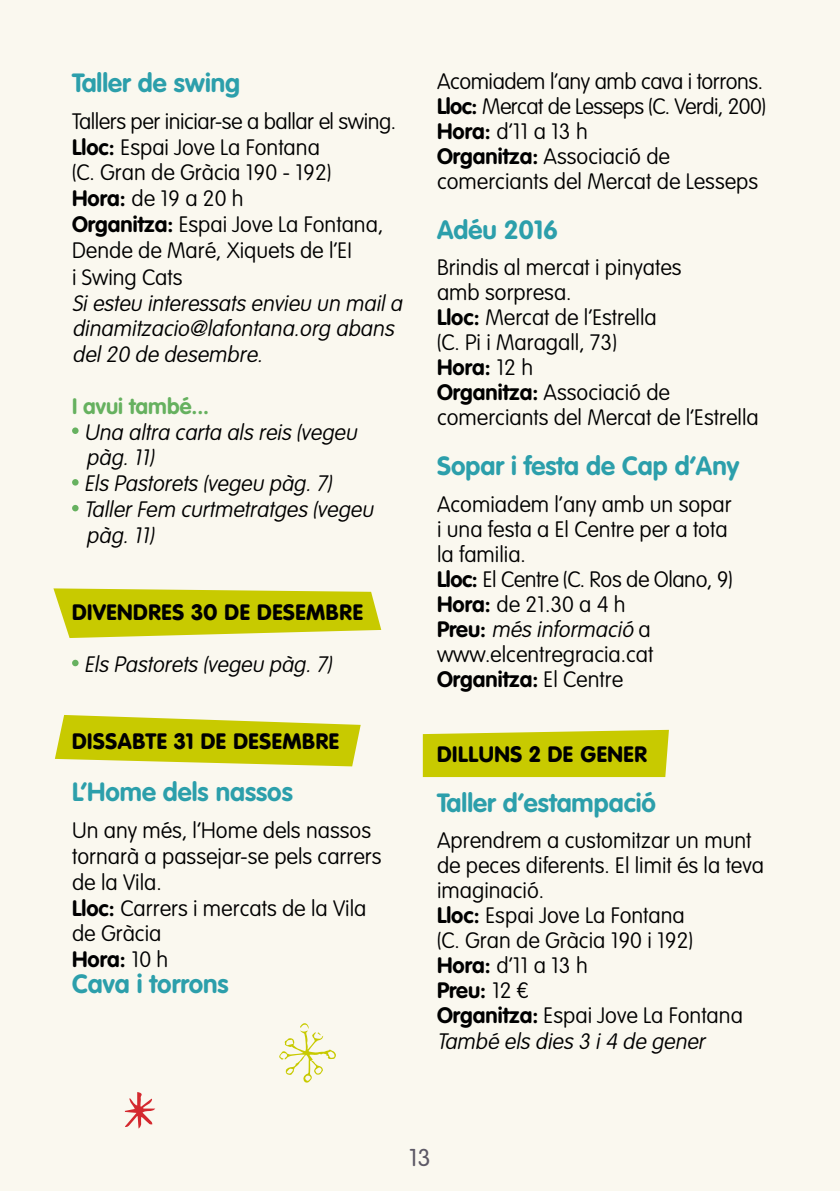
<style>
.page{position:relative;width:840px;height:1191px;background:#fff}
.page>*{position:absolute;margin:0;border:0;box-sizing:border-box;transform-origin:0 0}
.t1{font:700 26px "VAG Rounded LT";color:#2c9fab}
.t2{font:300 24px "VAG Rounded LT";color:#5d5966}
.t3{font:100 22px/25px "VAG Rounded LT";color:#000}
.t4{font:italic 100 22px/25.8px "VAG Rounded LT";color:#000}
.t5{font:100 22px/25px "VAG Rounded LT";letter-spacing:-.02em;color:#000}
.t6{font:900 22px "VAG Rounded LT";letter-spacing:.025em;color:#000}
.t7{font:700 22px "VAG Rounded LT";color:#66b15f}
.s1{font-weight:700}
.s2{font-style:italic}
</style>
<div class="page">
<div style="left:0;top:0;width:839px;height:1191px;background:#faf8ef"></div>
<div style="left:422px;top:730px;width:246px;height:47px;background:#c8ca00"></div>
<svg style="left:55px;top:715px;width:305px;height:51px"></svg>
<svg style="left:53px;top:588px;width:328px;height:50px;background:#cfd125"></svg>
<svg style="left:125px;top:1092px;width:30px;height:36px"></svg>
<svg style="left:279px;top:1023px;width:57px;height:59px"></svg>
<div style="left:72px;top:427px;width:7px;height:7px;background:#66b15f;border-radius:50%"></div>
<div style="left:72px;top:479px;width:7px;height:6px;background:#66b15f;border-radius:50%"></div>
<div style="left:72px;top:505px;width:7px;height:6px;background:#66b15f;border-radius:50%"></div>
<div style="left:72px;top:660px;width:7px;height:6px;background:#66b15f;border-radius:50%"></div>
<p class="t1" style="left:72px;top:67px;width:169px">Taller de swing</p>
<p class="t3" style="left:72px;top:109px;width:325px;line-height:26px">Tallers per iniciar-se a ballar el swing.<br><span class="s1">Lloc:</span> Espai Jove La Fontana<br>(C. Gran de Gràcia 190 - 192)<br><span class="s1">Hora:</span> de 19 a 20 h<br><span class="s1">Organitza:</span> Espai Jove La Fontana,<br>Dende de Maré, Xiquets de l’EI<br>i Swing Cats</p>
<p class="t4" style="left:72px;top:291px;width:336px">Siesteu interessats envieu un maila dinamitzacio@lafontana.org abans del20 de desembre.</p>
<p class="t7" style="left:72px;top:393px;width:138px">I avui també...</p>
<p class="t4" style="left:84px;top:420px;width:295px">Una altra carta als reis (vegeu pàg.11)<br>Els Pastorets (vegeu pàg.7)<br>TallerFem curtmetratges (vegeu pàg.11)</p>
<p class="t6" style="left:72px;top:599px;width:292px">DIVENDRES 30 DE DESEMBRE</p>
<p class="t4" style="left:84px;top:652px;width:253px">Els Pastorets (vegeu pàg.7)</p>
<p class="t6" style="left:72px;top:728px;width:268px">DISSABTE 31 DE DESEMBRE</p>
<p class="t1" style="left:72px;top:776px;width:222px">L’Home dels nassos</p>
<p class="t3" style="left:72px;top:818px;width:311px;line-height:25.8px">Un any més, l’Home dels nassos tornarà a passejar-se pels carrers de la Vila.<br><span class="s1">Lloc:</span> Carrers i mercats de la Vila de Gràcia<br><span class="s1">Hora:</span> 10 h</p>
<p class="t1" style="left:72px;top:968px;width:158px">Cava i torrons</p>
<p class="t5" style="left:437px;top:69px;width:330px">Acomiadem l’any amb cava i torrons.<br><span class="s1">Lloc:</span> Mercat de Lesseps (C. Verdi, 200)<br><span class="s1">Hora:</span> d’11 a 13 h<br><span class="s1">Organitza:</span> Associació de comerciants del Mercat de Lesseps</p>
<p class="t1" style="left:437px;top:214px;width:123px">Adéu 2016</p>
<p class="t3" style="left:437px;top:256px;width:323px">Brindis al mercat i pinyates<br>amb sorpresa.<br><span class="s1">Lloc:</span> Mercat de l’Estrella<br>(C. Pi i Maragall, 73)<br><span class="s1">Hora:</span> 12 h<br><span class="s1">Organitza:</span> Associació de comerciants del Mercat de l’Estrella</p>
<p class="t1" style="left:437px;top:451px;width:304px">Sopar i festa de Cap d’Any</p>
<p class="t3" style="left:437px;top:492px;width:297px">Acomiadem l’any amb un sopar i una festa a El Centre per a tota la familia.<br><span class="s1">Lloc:</span> El Centre (C. Ros de Olano, 9)<br><span class="s1">Hora:</span> de 21.30 a 4 h<br><span class="s1">P re u :</span> <span class="s2">més informació</span> a www.elcentregracia.cat<br><span class="s1">Organitza:</span> El Centre</p>
<p class="t6" style="left:437px;top:740px;width:211px">DILLUNS 2 DE GENER</p>
<p class="t1" style="left:437px;top:787px;width:220px">Taller d’estampació</p>
<p class="t3" style="left:437px;top:828px;width:328px">Aprendrem a customitzar un munt de peces diferents. El limit és la teva imaginació.<br><span class="s1">Lloc:</span> Espai Jove La Fontana<br>(C. Gran de Gràcia 190 i 192)<br><span class="s1">Hora:</span> d’11 a 13 h<br><span class="s1">Preu:</span> 12 €<br><span class="s1">Organitza:</span> Espai Jove La Fontana<br><span class="s2">També els dies 3 i4 de gener</span></p>
<p class="t2" style="left:409px;top:1143px;width:23px">13</p>
</div>
